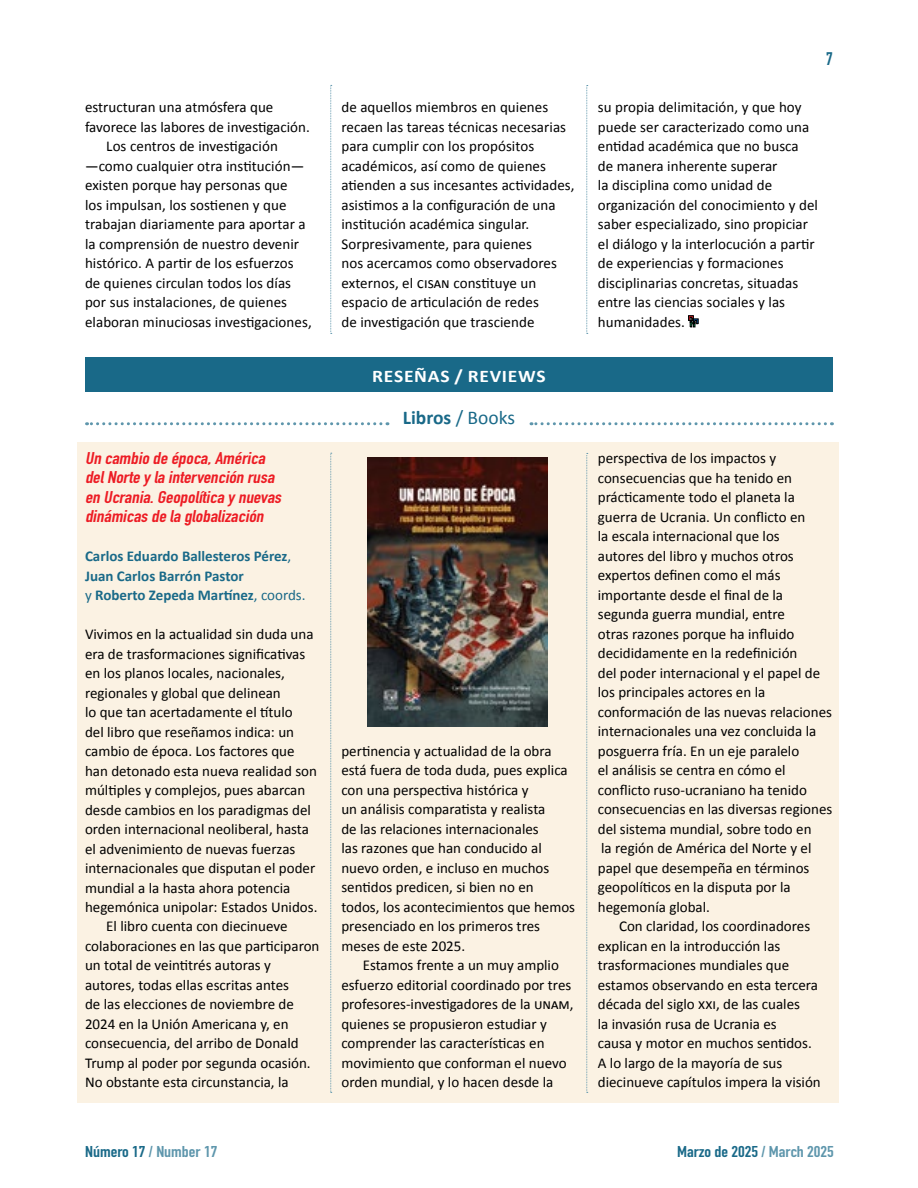
<style>
.page{position:relative;width:918px;height:1188px;background:#fff}
.page>*{position:absolute;margin:0;border:0;box-sizing:border-box;transform-origin:0 0}
.t1{font:700 19.5px "Calibri";color:#196988}
.t2{font:700 18px "DIN Condensed";color:#196988}
.t3{font:700 17.7px "Calibri";letter-spacing:.04em;color:#fff;scale:1.1 1}
.t4{font:italic 700 16.8px/19.5px "DIN Condensed";color:#ed1c24;scale:1.16 1}
.t5{font:700 15.45px "DIN Condensed";color:#196988;scale:1.16 1}
.t6{font:700 15.45px "DIN Condensed";color:#5e96ac;scale:1.16 1}
.t7{font:15px/19.5px "Calibri";color:#000}
.t8{font:700 15px/19.5px "Calibri";color:#196988}
.s1{font-weight:400}
.s2{color:#196988}
.s3{color:#5e96ac}
</style>
<div class="page">
<div style="left:78px;top:442px;width:761px;height:661px;background:#fbf2e3"></div>
<svg style="left:330px;top:85px;width:2px;height:249px"></svg>
<svg style="left:330px;top:453px;width:2px;height:640px"></svg>
<svg style="left:586px;top:85px;width:2px;height:249px"></svg>
<svg style="left:586px;top:453px;width:2px;height:640px"></svg>
<svg style="left:688px;top:316px;width:10px;height:11px"></svg>
<div style="left:85px;top:358px;width:748px;height:34px;background:#196988"></div>
<svg style="left:87px;top:422px;width:294px;height:3px"></svg>
<svg style="left:531px;top:422px;width:294px;height:3px"></svg>
<img style="left:367px;top:458px;width:181px;height:268px">
<p class="t7" style="left:85px;top:97px;width:190px">estructuran una atmósfera que</p>
<p class="t7" style="left:85px;top:117px;width:226px">favorece las labores de investigación.</p>
<p class="t7" style="left:106px;top:136px;width:173px">Los centros de investigación</p>
<p class="t7" style="left:85px;top:156px;width:221px">—como cualquier otra institución—</p>
<p class="t7" style="left:85px;top:175px;width:204px">existen porque hay personas que</p>
<p class="t7" style="left:85px;top:195px;width:203px">los impulsan, los sostienen y que</p>
<p class="t7" style="left:85px;top:214px;width:222px">trabajan diariamente para aportar a</p>
<p class="t7" style="left:85px;top:234px;width:216px">la comprensión de nuestro devenir</p>
<p class="t7" style="left:85px;top:253px;width:210px">histórico. A partir de los esfuerzos</p>
<p class="t7" style="left:85px;top:273px;width:208px">de quienes circulan todos los días</p>
<p class="t7" style="left:85px;top:292px;width:204px">por sus instalaciones, de quienes</p>
<p class="t7" style="left:85px;top:312px;width:228px">elaboran minuciosas investigaciones,</p>
<p class="t4" style="left:85px;top:448px;width:174px">Un cambiodeépoca,América delNorteylaintervención rusa en Ucrania.Geopolíticaynuevas dinámicasdelaglobalización</p>
<p class="t8" style="left:85px;top:546px;width:222px">Carlos Eduardo Ballesteros Pérez<span class="s1">,<br></span>Juan Carlos Barrón Pastor<br><span class="s1">y</span> Roberto Zepeda Martínez<span class="s1">, coords.</span></p>
<p class="t7" style="left:85px;top:624px;width:230px">Vivimos en la actualidad sin duda una</p>
<p class="t7" style="left:85px;top:643px;width:222px">era de trasformaciones significativas</p>
<p class="t7" style="left:85px;top:663px;width:201px">en los planos locales, nacionales,</p>
<p class="t7" style="left:85px;top:682px;width:197px">regionales y global que delinean</p>
<p class="t7" style="left:85px;top:702px;width:209px">lo que tan acertadamente el título</p>
<p class="t7" style="left:85px;top:721px;width:211px">del libro que reseñamos indica: un</p>
<p class="t7" style="left:85px;top:741px;width:211px">cambio de época. Los factores que</p>
<p class="t7" style="left:85px;top:760px;width:234px">han detonado esta nueva realidad son</p>
<p class="t7" style="left:85px;top:780px;width:222px">múltiples y complejos, pues abarcan</p>
<p class="t7" style="left:85px;top:799px;width:227px">desde cambios en los paradigmas del</p>
<p class="t7" style="left:85px;top:819px;width:225px">orden internacional neoliberal, hasta</p>
<p class="t7" style="left:85px;top:838px;width:212px">el advenimiento de nuevas fuerzas</p>
<p class="t7" style="left:85px;top:858px;width:232px">internacionales que disputan el poder</p>
<p class="t7" style="left:85px;top:877px;width:207px">mundial a la hasta ahora potencia</p>
<p class="t7" style="left:85px;top:897px;width:234px">hegemónica unipolar: Estados Unidos.</p>
<p class="t7" style="left:106px;top:916px;width:183px">El libro cuenta con diecinueve</p>
<p class="t7" style="left:85px;top:936px;width:236px">colaboraciones en las que participaron</p>
<p class="t7" style="left:85px;top:955px;width:187px">un total de veintitrés autoras y</p>
<p class="t7" style="left:85px;top:975px;width:206px">autores, todas ellas escritas antes</p>
<p class="t7" style="left:85px;top:994px;width:210px">de las elecciones de noviembre de</p>
<p class="t7" style="left:85px;top:1014px;width:205px">2024 en la Unión Americana y, en</p>
<p class="t7" style="left:85px;top:1033px;width:215px">consecuencia, del arribo de Donald</p>
<p class="t7" style="left:85px;top:1053px;width:227px">Trump al poder por segunda ocasión.</p>
<p class="t7" style="left:85px;top:1072px;width:205px">No obstante esta circunstancia, la</p>
<p class="t2" style="left:826px;top:47px;width:8px">7</p>
<p class="t7" style="left:341px;top:97px;width:235px">de aquellos miembros en quienes recaen las tareas técnicas necesarias para cumplir con los propósitos académicos, así como de quienes atienden a sus incesantes actividades, asistimos a la configuración de una institución académica singular.<br>Sorpresivamente, para quienes<br>nos acercamos como observadores externos, el cisan constituye un espacio de articulación de redes<br>de investigación que trasciende</p>
<p class="t7" style="left:598px;top:97px;width:222px">su propia delimitación, y que hoy puede ser caracterizado como una entidad académica que no busca<br>de manera inherente superar<br>la disciplina como unidad de organización del conocimiento y del saber especializado, sino propiciar el diálogo y la interlocución a partir de experiencias y formaciones disciplinarias concretas, situadas entre las ciencias sociales y las humanidades.</p>
<p class="t3" style="left:372px;top:364px;width:159px">RESEÑAS / REVIEWS</p>
<h1 class="t1" style="left:403px;top:404px;width:114px">Libros <span class="s1">/ Books</span></h1>
<p class="t7" style="left:341px;top:741px;width:235px">pertinencia y actualidad de la obra está fuera de toda duda, pues explica con una perspectiva histórica y<br>un análisis comparatista y realista<br>de las relaciones internacionales<br>las razones que han conducido al nuevo orden, e incluso en muchos sentidos predicen, si bien no en todos, los acontecimientos que hemos presenciado en los primeros tres meses de este 2025.</p>
<p class="t7" style="left:341px;top:955px;width:234px;text-indent:21px">Estamos frente a un muy amplio esfuerzo editorial coordinado por tres profesores-investigadores de la unam, quienes se propusieron estudiar y comprender las características en movimiento que conforman el nuevo orden mundial, y lo hacen desde la</p>
<p class="t7" style="left:598px;top:448px;width:236px">perspectiva de los impactos y consecuencias que ha tenido en prácticamente todo el planeta la guerra de Ucrania. Un conflicto en<br>la escala internacional que los<br>autores del libro y muchos otros expertos definen como el más importante desde el final de la segunda guerra mundial, entre<br>otras razones porque ha influido decididamente en la redefinición<br>del poder internacional y el papel de los principales actores en la conformación de las nuevas relaciones internacionales una vez concluida la posguerra fría. En un eje paralelo<br>el análisis se centra en cómo el conflicto ruso-ucraniano ha tenido consecuencias en las diversas regiones del sistema mundial, sobre todo en<br>la región de América del Norte y el papel que desempeña en términos geopolíticos en la disputa por la hegemonía global.</p>
<p class="t7" style="left:598px;top:916px;width:225px;text-indent:21px">Con claridad, los coordinadores explican en la introducción las trasformaciones mundiales que estamos observando en esta tercera década del siglo xxi, de las cuales<br>la invasión rusa de Ucrania es<br>causa y motor en muchos sentidos.<br>A lo largo de la mayoría de sus diecinueve capítulos impera la visión</p>
<p class="t6" style="left:85px;top:1141px;width:116px"><span class="s2">Número 17</span> / Number 17</p>
<p class="t5" style="left:677px;top:1141px;width:137px">Marzo de 2025 <span class="s3">/ March 2025</span></p>
</div>
